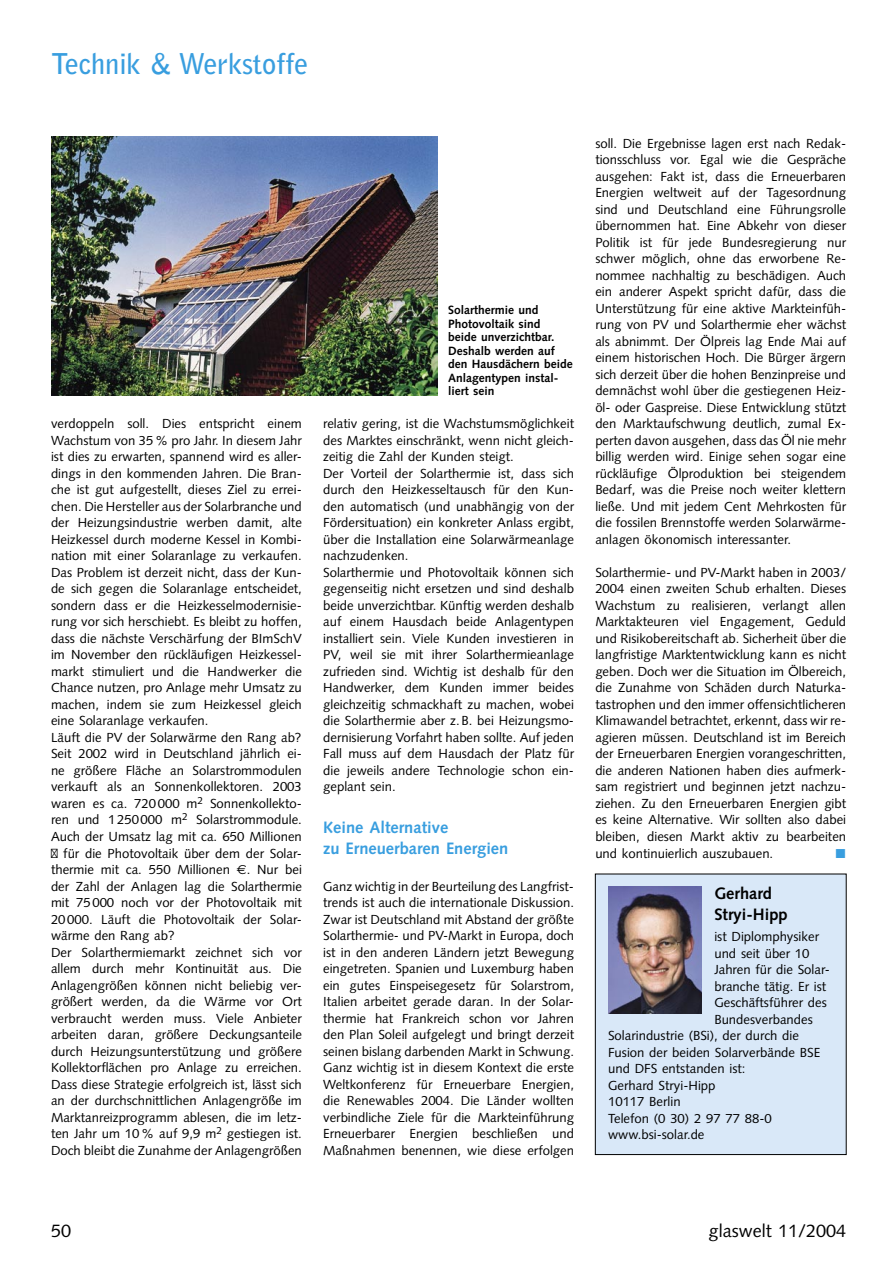
<style>
.page{position:relative;width:893px;height:1263px;background:#fff}
.page>*{position:absolute;margin:0;border:0;box-sizing:border-box;transform-origin:0 0}
.t1{font:700 28.5px "Bell Gothic";letter-spacing:-.01em;color:#399edf}
.t2{font:18px "Syntax";color:#000}
.GW_Zwischenüberschrift_11_14{font:700 16.5px/21px "Syntax";color:#399edf}
.GW_Infokasten_Überschrift{font:700 16.5px/21px "Syntax";color:#000}
.GW_Grundtext_8_75_11{font:13.2px/16.5px "Syntax";color:#000;text-align:justify}
.GW_BU_8_9{font:700 12px/13.5px "Syntax";color:#000}
.s1{font-family:"Euro Sans Std"}
</style>
<div class="page">
<img style="left:51px;top:136px;width:387px;height:259px">
<div style="left:595px;top:874px;width:251px;height:280px;background:#d9e8f8"></div>
<img style="left:608px;top:886px;width:94px;height:128px">
<h1 class="t1" style="left:51px;top:46px;width:259px">Technik &amp; Werkstoffe</h1>
<p class="GW_Grundtext_8_75_11" style="left:51px;top:416px;width:252px">verdoppeln soll. Dies entspricht einem Wachstum von 35 % pro Jahr. In diesem Jahr ist dies zu erwarten, spannend wird es aller&shy;dings in den kommenden Jahren. Die Bran&shy;che ist gut aufgestellt, dieses Ziel zu errei&shy;chen. Die Hersteller aus der Solarbranche und der Heizungsindustrie werben damit, alte Heizkessel durch moderne Kessel in Kombi&shy;nation mit einer Solaranlage zu verkaufen.<br>Das Problem ist derzeit nicht, dass der Kun&shy;de sich gegen die Solaranlage entscheidet, sondern dass er die Heizkesselmodernisie&shy;rung vor sich herschiebt. Es bleibt zu hoffen, dass die nächste Verschärfung der BImSchV im November den rückläufigen Heizkessel&shy;markt stimuliert und die Handwerker die Chance nutzen, pro Anlage mehr Umsatz zu machen, indem sie zum Heizkessel gleich eine Solaranlage verkaufen.</p>
<p class="GW_Grundtext_8_75_11" style="left:51px;top:729px;width:252px">Läuft die PV der Solarwärme den Rang ab?</p>
<p class="GW_Grundtext_8_75_11" style="left:51px;top:746px;width:252px">Seit 2002 wird in Deutschland jährlich ei-</p>
<p class="GW_Grundtext_8_75_11" style="left:51px;top:762px;width:252px">ne größere Fläche an Solarstrommodulen</p>
<p class="GW_Grundtext_8_75_11" style="left:51px;top:779px;width:252px">verkauft als an Sonnenkollektoren. 2003</p>
<p class="GW_Grundtext_8_75_11" style="left:51px;top:795px;width:252px">waren es ca. 720 000 m<sup>2</sup> Sonnenkollekto-</p>
<p class="GW_Grundtext_8_75_11" style="left:51px;top:812px;width:252px">ren und 1 250 000 m<sup>2</sup> Solarstrommodule.</p>
<p class="GW_Grundtext_8_75_11" style="left:51px;top:828px;width:252px">Auch der Umsatz lag mit ca. 650 Millionen</p>
<p class="GW_Grundtext_8_75_11" style="left:63px;top:845px;width:240px">für die Photovoltaik über dem der Solar-</p>
<p class="GW_Grundtext_8_75_11" style="left:51px;top:861px;width:252px">thermie mit ca. 550 Millionen <span class="s1">€</span>. Nur bei</p>
<p class="GW_Grundtext_8_75_11" style="left:51px;top:878px;width:252px">der Zahl der Anlagen lag die Solarthermie</p>
<p class="GW_Grundtext_8_75_11" style="left:51px;top:894px;width:252px">mit 75 000 noch vor der Photovoltaik mit</p>
<p class="GW_Grundtext_8_75_11" style="left:51px;top:911px;width:252px">20 000. Läuft die Photovoltaik der Solar-</p>
<p class="GW_Grundtext_8_75_11" style="left:51px;top:927px;width:125px">wärme den Rang ab?</p>
<p class="GW_Grundtext_8_75_11" style="left:51px;top:944px;width:252px">Der Solarthermiemarkt zeichnet sich vor allem durch mehr Kontinuität aus. Die Anlagengrößen können nicht beliebig ver&shy;größert werden, da die Wärme vor Ort verbraucht werden muss. Viele Anbieter arbeiten daran, größere Deckungsanteile durch Heizungsunterstützung und größere Kollektorflächen pro Anlage zu erreichen.<br>Dass diese Strategie erfolgreich ist, lässt sich an der durchschnittlichen Anlagengröße im Marktanreizprogramm ablesen, die im letz&shy;ten Jahr um 10 % auf 9,9 m<sup>2</sup> gestiegen ist.<br>Doch bleibt die Zunahme der Anlagengrößen</p>
<p class="GW_BU_8_9" style="left:448px;top:304px;width:126px">Solarthermie und<br>Photovoltaik sind<br>beide unverzichtbar.<br>Deshalb werden auf den Hausdächern beide<br>Anlagentypen instal&shy;liert sein</p>
<p class="GW_Grundtext_8_75_11" style="left:323px;top:416px;width:252px">relativ gering, ist die Wachstumsmöglichkeit des Marktes einschränkt, wenn nicht gleich&shy;zeitig die Zahl der Kunden steigt.</p>
<p class="GW_Grundtext_8_75_11" style="left:323px;top:465px;width:252px">Der Vorteil der Solarthermie ist, dass sich durch den Heizkesseltausch für den Kun&shy;den automatisch (und unabhängig von der Fördersituation) ein konkreter Anlass ergibt, über die Installation eine Solarwärmeanlage nachzudenken.</p>
<p class="GW_Grundtext_8_75_11" style="left:323px;top:564px;width:252px">Solarthermie und Photovoltaik können sich gegenseitig nicht ersetzen und sind deshalb beide unverzichtbar. Künftig werden deshalb auf einem Hausdach beide Anlagentypen installiert sein. Viele Kunden investieren in PV, weil sie mit ihrer Solarthermieanlage zufrieden sind. Wichtig ist deshalb für den Handwerker, dem Kunden immer beides gleichzeitig schmackhaft zu machen, wobei die Solarthermie aber z. B. bei Heizungsmo&shy;dernisierung Vorfahrt haben sollte. Auf jeden Fall muss auf dem Hausdach der Platz für die jeweils andere Technologie schon ein&shy;geplant sein.</p>
<p class="GW_Zwischenüberschrift_11_14" style="left:323px;top:817px;width:187px">Keine Alternative<br>zu Erneuerbaren Energien</p>
<p class="GW_Grundtext_8_75_11" style="left:323px;top:878px;width:252px">Ganz wichtig in der Beurteilung des Langfrist&shy;trends ist auch die internationale Diskussion.<br>Zwar ist Deutschland mit Abstand der größte Solarthermie- und PV-Markt in Europa, doch ist in den anderen Ländern jetzt Bewegung eingetreten. Spanien und Luxemburg haben ein gutes Einspeisegesetz für Solarstrom, Italien arbeitet gerade daran. In der Solar&shy;thermie hat Frankreich schon vor Jahren den Plan Soleil aufgelegt und bringt derzeit seinen bislang darbenden Markt in Schwung.<br>Ganz wichtig ist in diesem Kontext die erste Weltkonferenz für Erneuerbare Energien, die Renewables 2004. Die Länder wollten verbindliche Ziele für die Markteinführung Erneuerbarer Energien beschließen und Maßnahmen benennen, wie diese erfolgen</p>
<p class="GW_Grundtext_8_75_11" style="left:595px;top:135px;width:252px">soll. Die Ergebnisse lagen erst nach Redak&shy;tionsschluss vor. Egal wie die Gespräche ausgehen: Fakt ist, dass die Erneuerbaren Energien weltweit auf der Tagesordnung sind und Deutschland eine Führungsrolle übernommen hat. Eine Abkehr von dieser Politik ist für jede Bundesregierung nur schwer möglich, ohne das erworbene Re&shy;nommee nachhaltig zu beschädigen. Auch ein anderer Aspekt spricht dafür, dass die Unterstützung für eine aktive Markteinfüh&shy;rung von PV und Solarthermie eher wächst als abnimmt. Der Ölpreis lag Ende Mai auf einem historischen Hoch. Die Bürger ärgern sich derzeit über die hohen Benzinpreise und demnächst wohl über die gestiegenen Heiz&shy;öl- oder Gaspreise. Diese Entwicklung stützt den Marktaufschwung deutlich, zumal Ex&shy;perten davon ausgehen, dass das Öl nie mehr billig werden wird. Einige sehen sogar eine rückläufige Ölproduktion bei steigendem Bedarf, was die Preise noch weiter klettern ließe. Und mit jedem Cent Mehrkosten für die fossilen Brennstoffe werden Solarwärme&shy;anlagen ökonomisch interessanter.</p>
<p class="GW_Grundtext_8_75_11" style="left:595px;top:564px;width:252px">Solarthermie- und PV-Markt haben in 2003/ 2004 einen zweiten Schub erhalten. Dieses Wachstum zu realisieren, verlangt allen Marktakteuren viel Engagement, Geduld und Risikobereitschaft ab. Sicherheit über die langfristige Marktentwicklung kann es nicht geben. Doch wer die Situation im Ölbereich, die Zunahme von Schäden durch Naturka&shy;tastrophen und den immer offensichtlicheren Klimawandel betrachtet, erkennt, dass wir re&shy;agieren müssen. Deutschland ist im Bereich der Erneuerbaren Energien vorangeschritten, die anderen Nationen haben dies aufmerk&shy;sam registriert und beginnen jetzt nachzu&shy;ziehen. Zu den Erneuerbaren Energien gibt es keine Alternative. Wir sollten also dabei bleiben, diesen Markt aktiv zu bearbeiten und kontinuierlich auszubauen.</p>
<p class="GW_Infokasten_Überschrift" style="left:714px;top:883px;width:75px">Gerhard<br>Stryi-Hipp</p>
<p class="GW_Grundtext_8_75_11" style="left:714px;top:928px;width:106px">ist Diplomphysiker</p>
<p class="GW_Grundtext_8_75_11" style="left:714px;top:945px;width:97px">und seit über 10</p>
<p class="GW_Grundtext_8_75_11" style="left:714px;top:961px;width:117px">Jahren für die Solar-</p>
<p class="GW_Grundtext_8_75_11" style="left:714px;top:978px;width:113px">branche tätig. Er ist</p>
<p class="GW_Grundtext_8_75_11" style="left:714px;top:994px;width:114px">Geschäftsführer des</p>
<p class="GW_Grundtext_8_75_11" style="left:714px;top:1011px;width:100px">Bundesverbandes</p>
<p class="GW_Grundtext_8_75_11" style="left:608px;top:1027px;width:192px">Solarindustrie (BSi), der durch die</p>
<p class="GW_Grundtext_8_75_11" style="left:608px;top:1044px;width:214px">Fusion der beiden Solarverbände BSE</p>
<p class="GW_Grundtext_8_75_11" style="left:608px;top:1060px;width:139px">und DFS entstanden ist:</p>
<p class="GW_Grundtext_8_75_11" style="left:608px;top:1077px;width:109px">Gerhard Stryi-Hipp</p>
<p class="GW_Grundtext_8_75_11" style="left:608px;top:1093px;width:74px">10117 Berlin</p>
<p class="GW_Grundtext_8_75_11" style="left:608px;top:1110px;width:165px">Telefon (0 30) 2 97 77 88-0</p>
<p class="GW_Grundtext_8_75_11" style="left:608px;top:1126px;width:98px">www.bsi-solar.de</p>
<h2 class="t2" style="left:51px;top:1220px;width:22px">50</h2>
<h2 class="t2" style="left:709px;top:1220px;width:139px">glaswelt 11/2004</h2>
</div>
